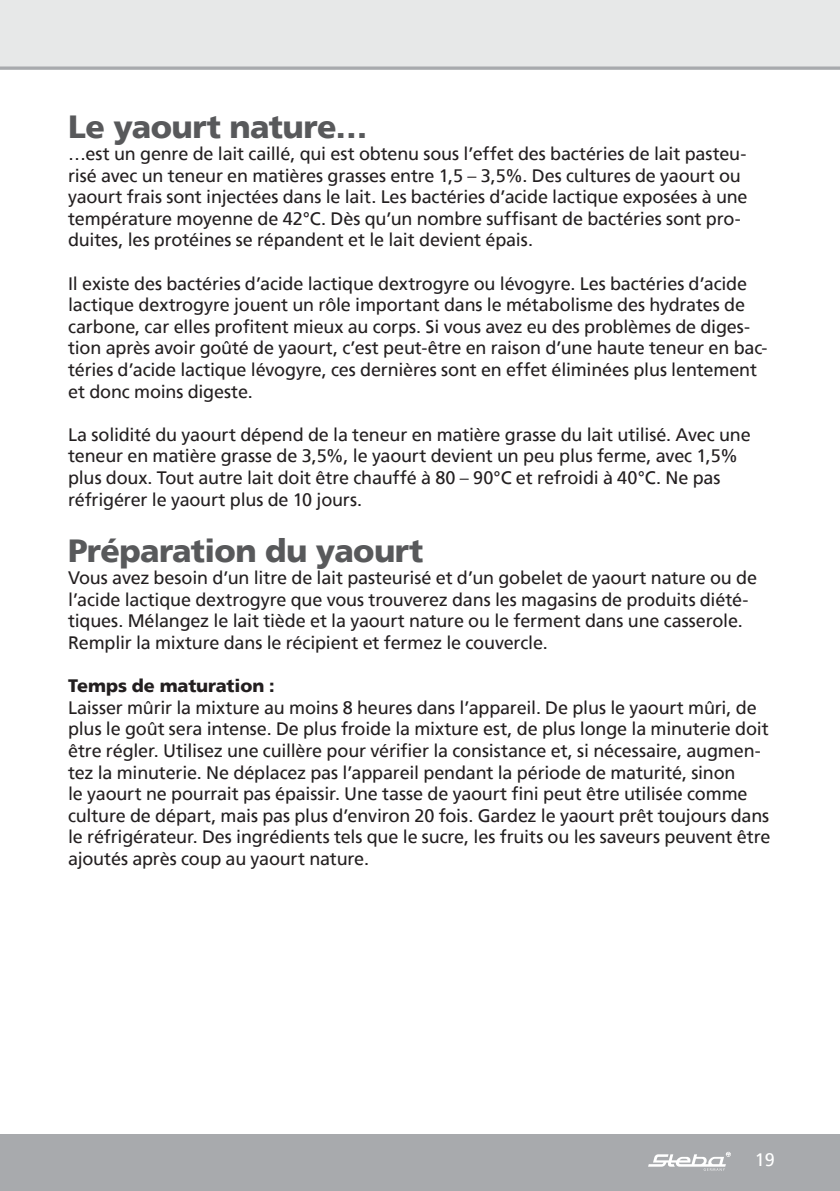
<style>
.page{position:relative;width:840px;height:1191px;background:#fff}
.page>*{position:absolute;margin:0;border:0;box-sizing:border-box;transform-origin:0 0}
.t1{font:900 32px "Frutiger";letter-spacing:-.02em;color:#58595b}
.t2{font:18px/21.6px "Frutiger";letter-spacing:-.01em;color:#231f20}
.t3{font:900 18px "Frutiger";letter-spacing:-.005em;color:#231f20}
.t4{font:18px "Frutiger";color:#fff}
</style>
<div class="page">
<div style="left:0;top:0;width:839px;height:68px;background:#e7e8e8"></div>
<div style="left:0;top:1134px;width:839px;height:57px;background:#a8aaad"></div>
<svg style="left:648px;top:1151px;width:82px;height:19px"></svg>
<svg style="left:0;top:66px;width:839px;height:4px;background:#b3b5b8"></svg>
<h1 class="t1" style="left:68px;top:113px;width:301px">Le yaourt nature…</h1>
<p class="t2" style="left:68px;top:144px;width:680px">…est un genre de lait caillé, qui est obtenu sous l’effet des bactéries de lait pasteu&shy;risé avec un teneur en matières grasses entre 1,5 – 3,5%. Des cultures de yaourt ou yaourt frais sont injectées dans le lait. Les bactéries d’acide lactique exposées à une température moyenne de 42°C. Dès qu’un nombre suffisant de bactéries sont pro&shy;duites, les protéines se répandent et le lait devient épais.</p>
<p class="t2" style="left:68px;top:274px;width:700px">Il existe des bactéries d’acide lactique dextrogyre ou lévogyre. Les bactéries d’acide lactique dextrogyre jouent un rôle important dans le métabolisme des hydrates de carbone, car elles profitent mieux au corps. Si vous avez eu des problèmes de diges&shy;tion après avoir goûté de yaourt, c’est peut-être en raison d’une haute teneur en bac&shy;téries d’acide lactique lévogyre, ces dernières sont en effet éliminées plus lentement et donc moins digeste.</p>
<p class="t2" style="left:68px;top:425px;width:683px">La solidité du yaourt dépend de la teneur en matière grasse du lait utilisé. Avec une teneur en matière grasse de 3,5%, le yaourt devient un peu plus ferme, avec 1,5% plus doux. Tout autre lait doit être chauffé à 80 – 90°C et refroidi à 40°C. Ne pas réfrigérer le yaourt plus de 10 jours.</p>
<h1 class="t1" style="left:68px;top:537px;width:356px">Préparation du yaourt</h1>
<p class="t2" style="left:68px;top:568px;width:690px">Vous avez besoin d’un litre de lait pasteurisé et d’un gobelet de yaourt nature ou de l’acide lactique dextrogyre que vous trouverez dans les magasins de produits diété&shy;tiques. Mélangez le lait tiède et la yaourt nature ou le ferment dans une casserole.<br>Remplir la mixture dans le récipient et fermez le couvercle.</p>
<p class="t3" style="left:68px;top:678px;width:208px">Temps de maturation :</p>
<p class="t2" style="left:68px;top:698px;width:703px">Laisser mûrir la mixture au moins 8 heures dans l’appareil. De plus le yaourt mûri, de plus le goût sera intense. De plus froide la mixture est, de plus longe la minuterie doit être régler. Utilisez une cuillère pour vérifier la consistance et, si nécessaire, augmen&shy;tez la minuterie. Ne déplacez pas l’appareil pendant la période de maturité, sinon<br>le yaourt ne pourrait pas épaissir. Une tasse de yaourt fini peut être utilisée comme culture de départ, mais pas plus d’environ 20 fois. Gardez le yaourt prêt toujours dans le réfrigérateur. Des ingrédients tels que le sucre, les fruits ou les saveurs peuvent être ajoutés après coup au yaourt nature.</p>
<p class="t4" style="left:754px;top:1152px;width:22px">19</p>
</div>
